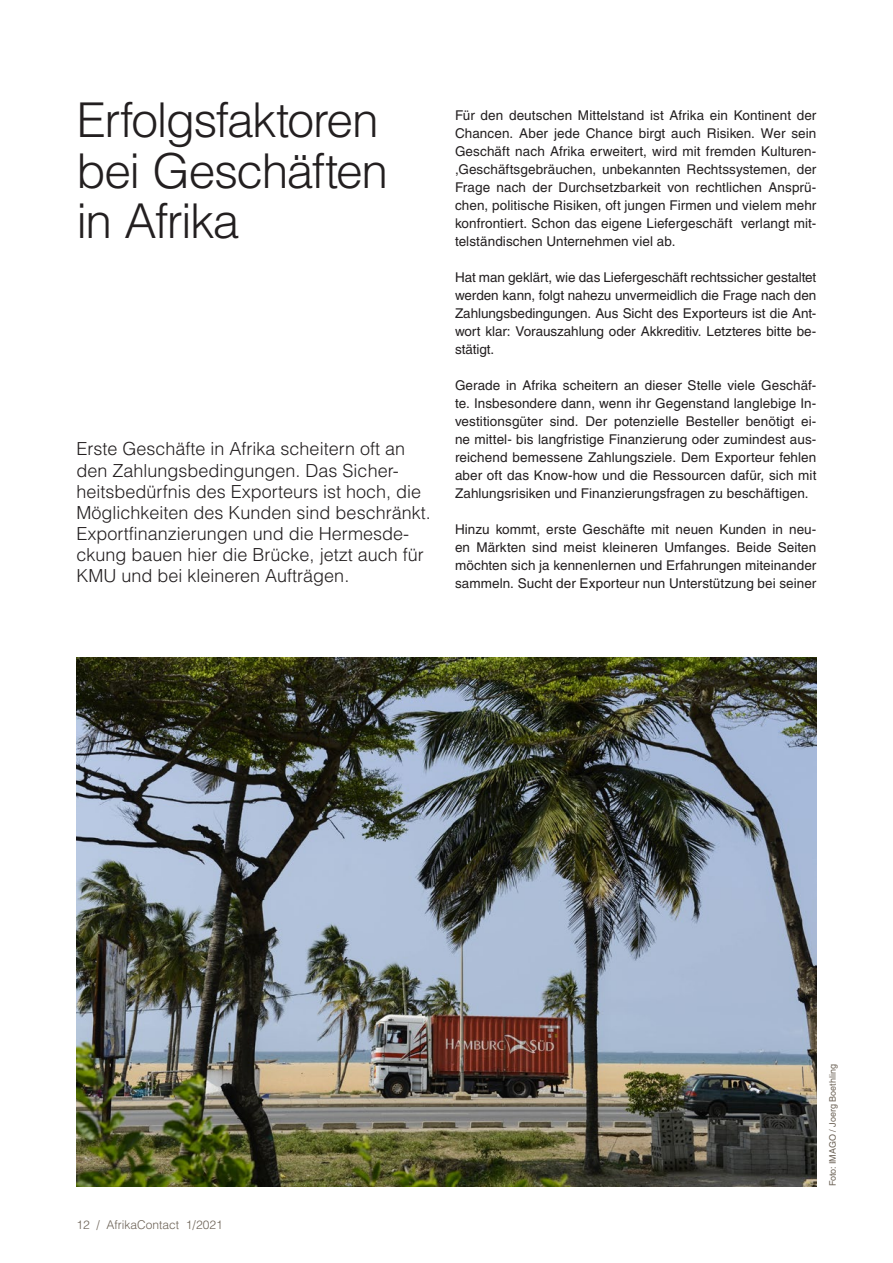
<style>
.page{position:relative;width:893px;height:1263px;background:#fff}
.page>*{position:absolute;margin:0;border:0;box-sizing:border-box;transform-origin:0 0}
.t1{font:300 48px/51px "Helvetica LT Pro";letter-spacing:-.03em;color:#231f20}
.t2{font:300 18px/21px "Helvetica LT Pro";color:#231f20}
.t3{font:13.5px/18px "Helvetica LT Pro";letter-spacing:.005em;color:#231f20;text-align:justify}
.t4{font:300 12px "Helvetica LT Pro";color:#6c6256}
.t5{font:9px "Helvetica LT Pro";color:#6c6256}
</style>
<div class="page">
<img style="left:77px;top:657px;width:739px;height:529px">
<h1 class="t1" style="left:77px;top:94px;width:313px">Erfolgsfaktoren bei Geschäften in Afrika</h1>
<p class="t2" style="left:77px;top:438px;width:356px">Erste Geschäfte in Afrika scheitern oft an den Zahlungsbedingungen. Das Sicher&shy;heitsbedürfnis des Exporteurs ist hoch, die Möglichkeiten des Kunden sind beschränkt.<br>Exportfinanzierungen und die Hermesde&shy;ckung bauen hier die Brücke, jetzt auch für KMU und bei kleineren Aufträgen.</p>
<p class="t3" style="left:455px;top:106px;width:363px">Für den deutschen Mittelstand ist Afrika ein Kontinent der Chancen. Aber jede Chance birgt auch Risiken. Wer sein Geschäft nach Afrika erweitert, wird mit fremden Kulturen-,Geschäftsgebräuchen, unbekannten Rechtssystemen, der Frage nach der Durchsetzbarkeit von rechtlichen Ansprü&shy;chen, politische Risiken, oft jungen Firmen und vielem mehr konfrontiert. Schon das eigene Liefergeschäft verlangt mit&shy;telständischen Unternehmen viel ab.</p>
<p class="t3" style="left:455px;top:268px;width:363px">Hat man geklärt, wie das Liefergeschäft rechtssicher gestaltet werden kann, folgt nahezu unvermeidlich die Frage nach den Zahlungsbedingungen. Aus Sicht des Exporteurs ist die Ant&shy;wort klar: Vorauszahlung oder Akkreditiv. Letzteres bitte be&shy;stätigt.</p>
<p class="t3" style="left:455px;top:376px;width:363px">Gerade in Afrika scheitern an dieser Stelle viele Geschäf&shy;te. Insbesondere dann, wenn ihr Gegenstand langlebige In&shy;vestitionsgüter sind. Der potenzielle Besteller benötigt ei&shy;ne mittel- bis langfristige Finanzierung oder zumindest aus&shy;reichend bemessene Zahlungsziele. Dem Exporteur fehlen aber oft das Know-how und die Ressourcen dafür, sich mit Zahlungsrisiken und Finanzierungsfragen zu beschäftigen.</p>
<p class="t3" style="left:455px;top:520px;width:363px">Hinzu kommt, erste Geschäfte mit neuen Kunden in neu&shy;en Märkten sind meist kleineren Umfanges. Beide Seiten möchten sich ja kennenlernen und Erfahrungen miteinander sammeln. Sucht der Exporteur nun Unterstützung bei seiner</p>
<p class="t4" style="left:77px;top:1217px;width:148px">12 / AfrikaContact 1/2021</p>
<p class="t5" style="left:827px;top:1186px;width:124px;rotate:-90deg">Foto: IMAGO / Joerg Boethling</p>
</div>
